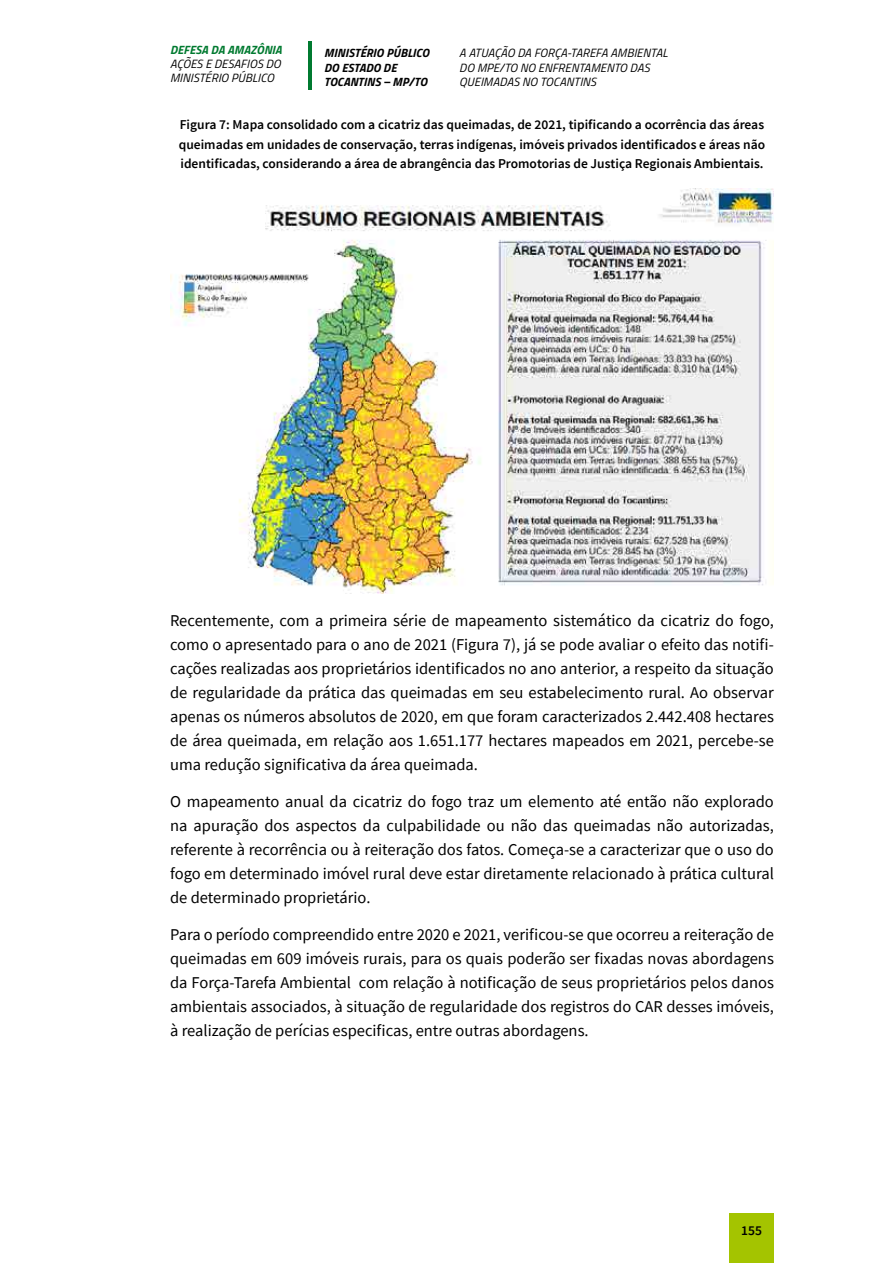
<style>
.page{position:relative;width:893px;height:1263px;background:#fff}
.page>*{position:absolute;margin:0;border:0;box-sizing:border-box;transform-origin:0 0}
.t1{font:16.5px/24px "Source Sans Pro";color:#000;text-align:justify}
.t2{font:600 13.5px/19.5px "Source Sans Pro";color:#000;text-align:justify}
.t3{font:italic 12px/14.4px "Titillium Web";letter-spacing:.01em;color:#000}
.t4{font:italic 700 12px/14.4px "Titillium Web";letter-spacing:.01em;color:#000}
.t5{font:italic 700 12px "Titillium Web";letter-spacing:.01em;color:#007a30}
</style>
<div class="page">
<img style="left:170px;top:188px;width:604px;height:406px">
<div style="left:729px;top:1213px;width:45px;height:50px;background:#a4c400"></div>
<hr style="left:308px;top:42px;width:3px;height:48px;background:#007a30">
<p class="t5" style="left:170px;top:40px;width:113px">DEFESA DA AMAZÔNIA</p>
<p class="t3" style="left:170px;top:56px;width:112px">AÇÕES E DESAFIOS DO<br>MINISTÉRIO PÚBLICO</p>
<p class="t4" style="left:324px;top:45px;width:107px">MINISTÉRIO PÚBLICO<br>DO ESTADO DE<br>TOCANTINS – MP/TO</p>
<p class="t3" style="left:459px;top:45px;width:210px">A ATUAÇÃO DA FORÇA-TAREFA AMBIENTAL<br>DO MPE/TO NO ENFRENTAMENTO DAS<br>QUEIMADAS NO TOCANTINS</p>
<p class="t2" style="left:179px;top:115px;width:588px">Figura 7: Mapa consolidado com a cicatriz das queimadas, de 2021, tipificando a ocorrência das áreas queimadas em unidades de conservação, terras indígenas, imóveis privados identificados e áreas não identificadas, considerando a área de abrangência das Promotorias de Justiça Regionais Ambientais.</p>
<p class="t1" style="left:170px;top:609px;width:605px">Recentemente, com a primeira série de mapeamento sistemático da cicatriz do fogo, como o apresentado para o ano de 2021 (Figura 7), já se pode avaliar o efeito das notifi&shy;cações realizadas aos proprietários identificados no ano anterior, a respeito da situação de regularidade da prática das queimadas em seu estabelecimento rural. Ao observar apenas os números absolutos de 2020, em que foram caracterizados 2.442.408 hectares de área queimada, em relação aos 1.651.177 hectares mapeados em 2021, percebe-se uma redução significativa da área queimada.</p>
<p class="t1" style="left:170px;top:789px;width:605px">O mapeamento anual da cicatriz do fogo traz um elemento até então não explorado na apuração dos aspectos da culpabilidade ou não das queimadas não autorizadas, referente à recorrência ou à reiteração dos fatos. Começa-se a caracterizar que o uso do fogo em determinado imóvel rural deve estar diretamente relacionado à prática cultural de determinado proprietário.</p>
<p class="t1" style="left:170px;top:922px;width:605px">Para o período compreendido entre 2020 e 2021, verificou-se que ocorreu a reiteração de queimadas em 609 imóveis rurais, para os quais poderão ser fixadas novas abordagens da Força-Tarefa Ambiental com relação à notificação de seus proprietários pelos danos ambientais associados, à situação de regularidade dos registros do CAR desses imóveis, à realização de perícias especificas, entre outras abordagens.</p>
<p class="t2" style="left:741px;top:1221px;width:22px">155</p>
</div>
